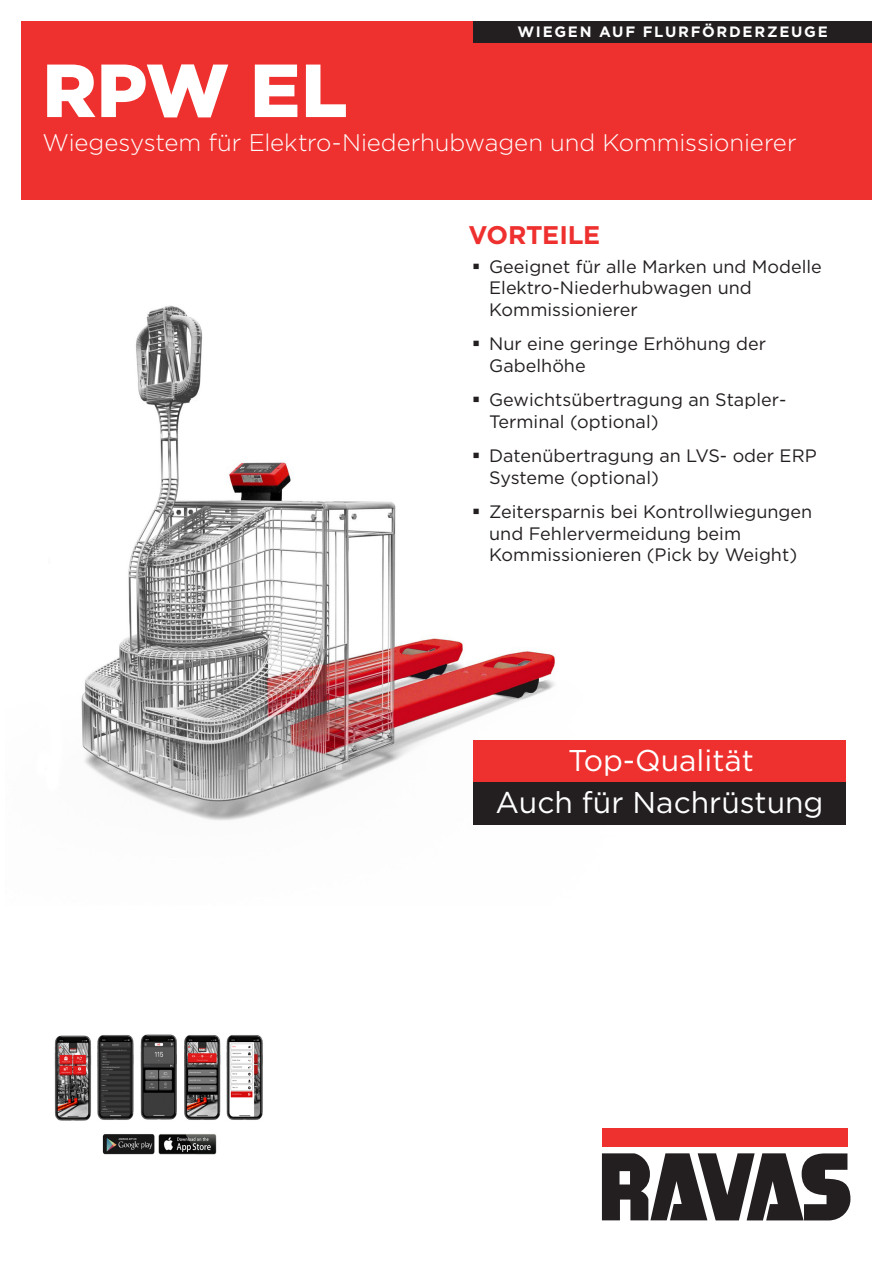
<style>
.page{position:relative;width:893px;height:1263px;background:#fff}
.page>*{position:absolute;margin:0;border:0;box-sizing:border-box;transform-origin:0 0}
.t1{font:900 75px "Gotham";color:#fff}
.t2{font:30px "Gotham";color:#fff}
.t3{font:700 25.5px "Gotham";letter-spacing:-.01em;color:#ee302e}
.t4{font:300 24px "Gotham";letter-spacing:-.005em;color:#fff}
.t5{font:18px/21.6px "Gotham";color:#231f20}
.t6{font:700 15px "Gotham";letter-spacing:.115em;color:#fff}
</style>
<div class="page">
<img style="left:81px;top:305px;width:474px;height:516px">
<div style="left:21px;top:21px;width:851px;height:179px;background:#ee312f"></div>
<div style="left:473px;top:740px;width:372px;height:42px;background:#ee302e"></div>
<div style="left:473px;top:782px;width:372px;height:43px;background:#231f20"></div>
<div style="left:602px;top:1128px;width:245px;height:19px;background:#ee312f"></div>
<svg style="left:602px;top:1153px;width:248px;height:67px"></svg>
<div style="left:473px;top:21px;width:399px;height:22px;background:#231f20"></div>
<img style="left:54px;top:1034px;width:209px;height:121px">
<svg style="left:474px;top:341px;width:5px;height:5px"></svg>
<svg style="left:474px;top:397px;width:5px;height:5px"></svg>
<svg style="left:474px;top:453px;width:5px;height:5px"></svg>
<svg style="left:474px;top:509px;width:5px;height:5px"></svg>
<p class="t1" style="left:43px;top:39px;width:306px">RPW EL</p>
<p class="t6" style="left:518px;top:22px;width:312px">WIEGEN AUF FLURFÖRDERZEUGE</p>
<p class="t4" style="left:43px;top:127px;width:756px">Wiegesystem für Elektro-Niederhubwagen und Kommissionierer</p>
<p class="t3" style="left:469px;top:218px;width:133px">VORTEILE</p>
<p class="t5" style="left:489px;top:255px;width:334px">Geeignet für alle Marken und Modelle<br>Elektro-Niederhubwagen und<br>Kommissionierer</p>
<p class="t5" style="left:489px;top:333px;width:278px">Nur eine geringe Erhöhung der<br>Gabelhöhe</p>
<p class="t5" style="left:489px;top:389px;width:299px">Gewichtsübertragung an Stapler-<br>Terminal (optional)</p>
<p class="t5" style="left:489px;top:445px;width:329px">Datenübertragung an LVS- oder ERP<br>Systeme (optional)</p>
<p class="t5" style="left:489px;top:501px;width:325px">Zeitersparnis bei Kontrollwiegungen und Fehlervermeidung beim<br>Kommissionieren (Pick by Weight)</p>
<p class="t2" style="left:568px;top:741px;width:187px">Top-Qualität</p>
<p class="t2" style="left:495px;top:783px;width:330px">Auch für Nachrüstung</p>
</div>
